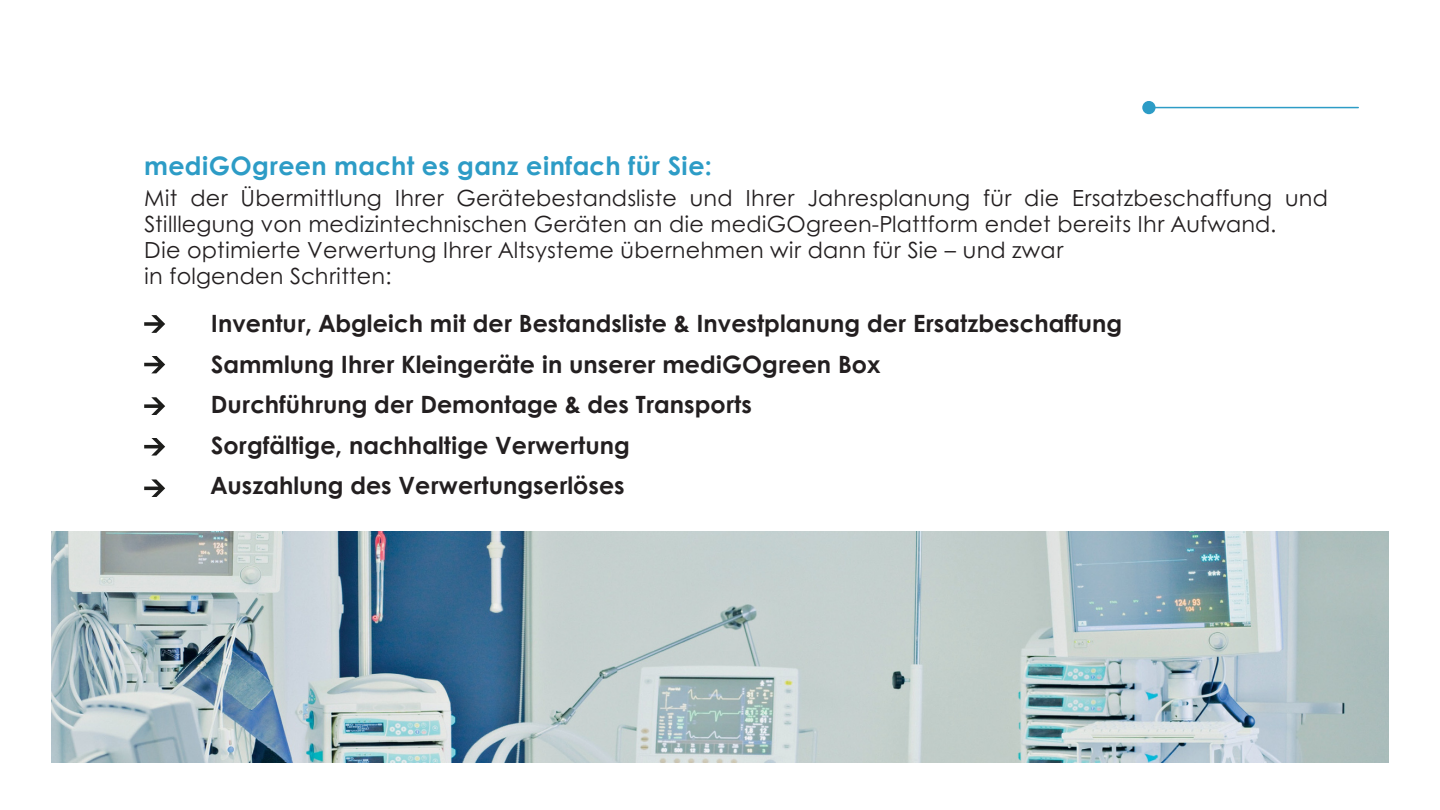
<style>
.page{position:relative;width:1440px;height:810px;background:#fff}
.page>*{position:absolute;margin:0;border:0;box-sizing:border-box;transform-origin:0 0}
.t1{font:700 25.4px "Century Gothic";letter-spacing:.01em;color:#2d9cc6}
.t2{font:700 23.8px "Century Gothic";color:#231f20}
.t3{font:22.2px/26.2px "Century Gothic";letter-spacing:.01em;color:#231f20}
</style>
<div class="page">
<img style="left:52px;top:531px;width:1337px;height:232px">
<svg style="left:144px;top:438px;width:21px;height:18px"></svg>
<svg style="left:144px;top:479px;width:21px;height:18px"></svg>
<svg style="left:144px;top:397px;width:21px;height:18px"></svg>
<svg style="left:144px;top:356px;width:21px;height:17px"></svg>
<svg style="left:144px;top:315px;width:21px;height:18px"></svg>
<hr style="left:1155px;top:107px;width:203px;height:1px;background:#2d9cc6">
<div style="left:1142px;top:101px;width:14px;height:13px;background:#2d9cc6;border-radius:50%"></div>
<p class="t1" style="left:144px;top:147px;width:569px">mediGOgreen macht es ganz einfach für Sie:</p>
<p class="t3" style="left:144px;top:183px;width:1185px">Mit der Übermittlung Ihrer Gerätebestandsliste und Ihrer Jahresplanung für die Ersatzbeschaffung und<br>Stilllegung von medizintechnischen Geräten an die mediGOgreen-Plattform endet bereits Ihr Aufwand.</p>
<p class="t3" style="left:144px;top:236px;width:921px">Die optimierte Verwertung Ihrer Altsysteme übernehmen wir dann für Sie – und zwar</p>
<p class="t3" style="left:144px;top:262px;width:249px">in folgenden Schritten:</p>
<p class="t2" style="left:211px;top:306px;width:913px">Inventur, Abgleich mit der Bestandsliste &amp; Investplanung der Ersatzbeschaffung</p>
<p class="t2" style="left:211px;top:346px;width:671px">Sammlung Ihrer Kleingeräte in unserer mediGOgreen Box</p>
<p class="t2" style="left:211px;top:387px;width:542px">Durchführung der Demontage &amp; des Transports</p>
<p class="t2" style="left:211px;top:427px;width:420px">Sorgfältige, nachhaltige Verwertung</p>
<p class="t2" style="left:211px;top:468px;width:415px">Auszahlung des Verwertungserlöses</p>
</div>
